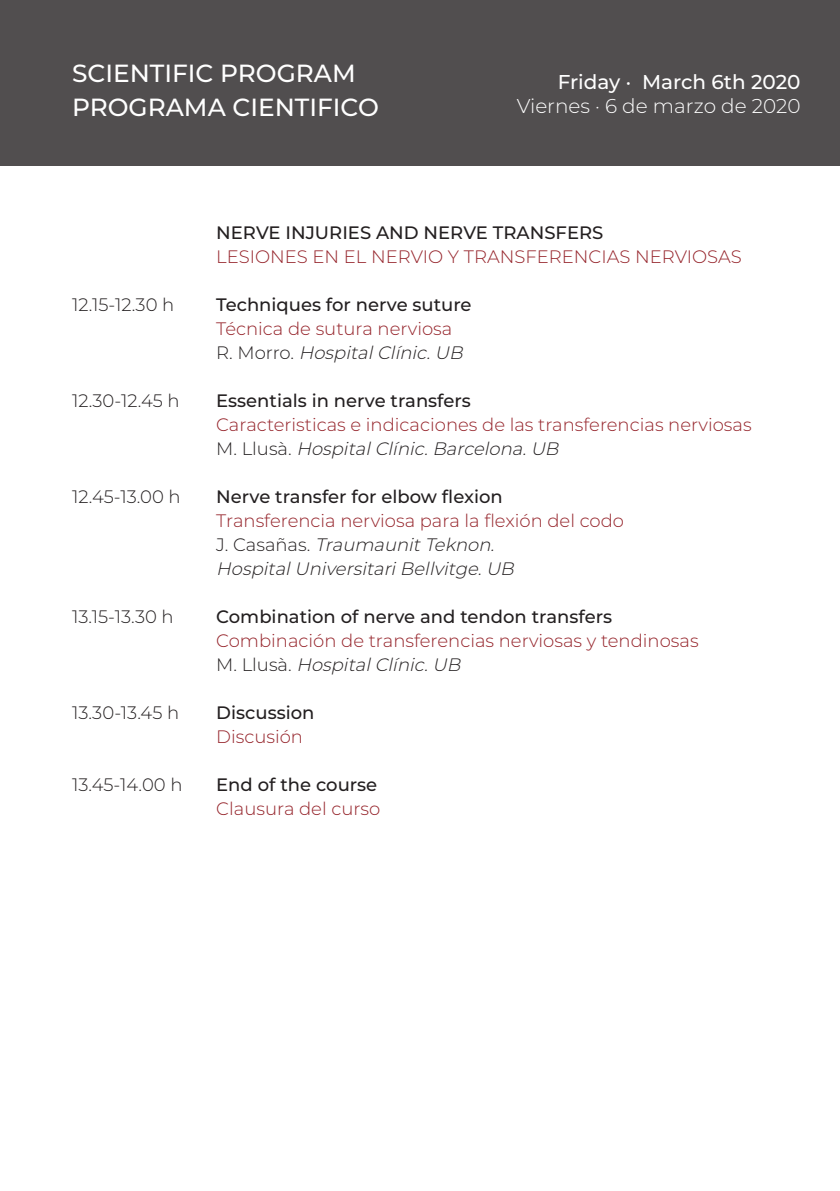
<style>
.page{position:relative;width:840px;height:1191px;background:#fff}
.page>*{position:absolute;margin:0;border:0;box-sizing:border-box;transform-origin:0 0}
.t1{font:500 24.8px "Montserrat";color:#fff}
.t2{font:300 20px "Montserrat";color:#fff}
.t3{font:500 20px "Montserrat";letter-spacing:-.005em;color:#fff}
.t4{font:300 18px "Montserrat";color:#95232a}
.t5{font:500 18px "Montserrat";color:#231f20}
.t6{font:italic 300 18px "Montserrat";color:#231f20}
.t7{font:300 18px "Montserrat";color:#231f20}
.s1{font-style:normal}
</style>
<div class="page">
<div style="left:0;top:0;width:839px;height:166px;background:#514e4f"></div>
<p class="t1" style="left:72px;top:56px;width:285px">SCIENTIFIC PROGRAM</p>
<p class="t1" style="left:72px;top:90px;width:308px">PROGRAMA CIENTIFICO</p>
<p class="t3" style="left:557px;top:68px;width:244px">Friday · March 6th 2020</p>
<p class="t2" style="left:516px;top:93px;width:285px">Viernes · 6 de marzo de 2020</p>
<p class="t5" style="left:216px;top:220px;width:388px">NERVE INJURIES AND NERVE TRANSFERS</p>
<p class="t4" style="left:216px;top:244px;width:527px">LESIONES EN EL NERVIO Y TRANSFERENCIAS NERVIOSAS</p>
<p class="t7" style="left:72px;top:292px;width:104px">12.15-12.30 h</p>
<p class="t5" style="left:216px;top:292px;width:257px">Techniques for nerve suture</p>
<p class="t4" style="left:216px;top:316px;width:237px">Técnica de sutura nerviosa</p>
<p class="t6" style="left:216px;top:340px;width:253px"><span class="s1">R . M o r r o .</span> HospitalClínic.UB</p>
<p class="t7" style="left:72px;top:388px;width:109px">12.30-12.45 h</p>
<p class="t5" style="left:216px;top:388px;width:256px">Essentials in nerve transfers</p>
<p class="t4" style="left:216px;top:412px;width:536px">Caracteristicas e indicaciones de las transferencias nerviosas</p>
<p class="t6" style="left:216px;top:436px;width:348px"><span class="s1">M . L l u s à .</span> HospitalClínic.Barcelona.UB</p>
<p class="t7" style="left:72px;top:484px;width:110px">12.45-13.00 h</p>
<p class="t5" style="left:216px;top:484px;width:288px">Nerve transfer for elbow flexion</p>
<p class="t4" style="left:216px;top:508px;width:409px">Transferencia nerviosa para la flexión del codo</p>
<p class="t6" style="left:216px;top:532px;width:284px"><span class="s1">J . Ca sa ñ a s.</span> TraumaunitTeknon.</p>
<p class="t6" style="left:216px;top:556px;width:304px">HospitalUniversitariBellvitge.UB</p>
<p class="t7" style="left:72px;top:604px;width:103px">13.15-13.30 h</p>
<p class="t5" style="left:216px;top:604px;width:397px">Combination of nerve and tendon transfers</p>
<p class="t4" style="left:216px;top:628px;width:483px">Combinación de transferencias nerviosas y tendinosas</p>
<p class="t6" style="left:216px;top:652px;width:250px"><span class="s1">M . L l u s à .</span> HospitalClínic.UB</p>
<p class="t7" style="left:72px;top:700px;width:108px">13.30-13.45 h</p>
<p class="t5" style="left:216px;top:700px;width:100px">Discussion</p>
<p class="t4" style="left:216px;top:724px;width:88px">Discusión</p>
<p class="t7" style="left:72px;top:772px;width:112px">13.45-14.00 h</p>
<p class="t5" style="left:216px;top:772px;width:162px">End of the course</p>
<p class="t4" style="left:216px;top:796px;width:165px">Clausura del curso</p>
</div>
